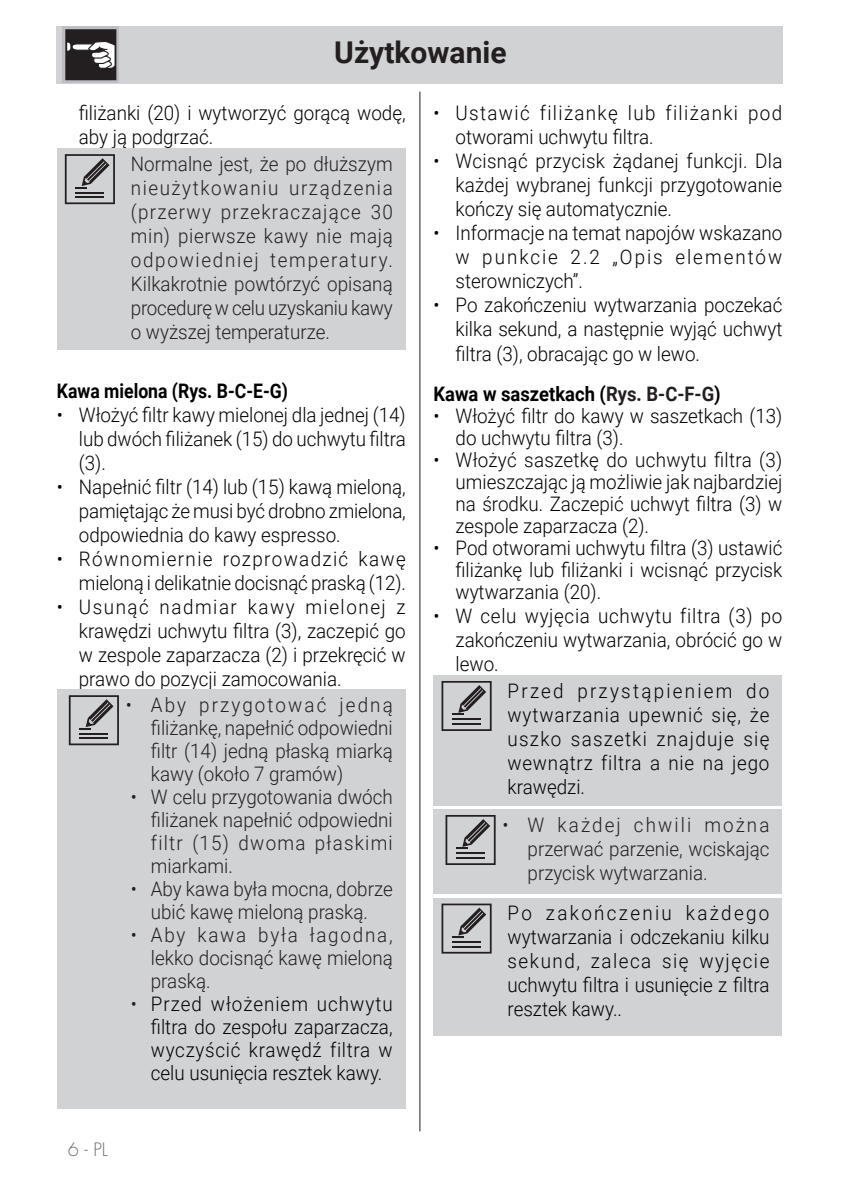
<style>
.page{position:relative;width:841px;height:1190px;background:#fff}
.page>*{position:absolute;margin:0;border:0;box-sizing:border-box;transform-origin:0 0}
.Testo{font:700 30px "Roboto";color:#231f20}
.testo_tab{font:300 20px/24px "Roboto";color:#000;text-align:justify;scale:.94 1}
.testo_tab-2{font:300 20px/24px "Roboto";color:#231f20;text-align:justify;scale:.94 1}
.testo_tab-3{font:300 20px/24px "Roboto";letter-spacing:.07em;color:#000;scale:.94 1}
.testo_tab-4{font:700 20px "Roboto";color:#000;scale:.92 1}
.testo_tab-5{font:700 20px "Roboto";color:#000;scale:.88 1}
.t1{font:300 18px "Futura Std";color:#6c6d70}
.s1{color:#231f20}
</style>
<div class="page">
<hr style="left:419px;top:92px;width:1px;height:1039px;background:#231f20">
<div style="left:57px;top:26px;width:725px;height:58px;background:#d1d2d4"></div>
<div style="left:57px;top:148px;width:348px;height:202px;background:#d1d2d4"></div>
<svg style="left:65px;top:154px;width:50px;height:50px"></svg>
<div style="left:57px;top:690px;width:348px;height:419px;background:#d1d2d4"></div>
<svg style="left:69px;top:695px;width:50px;height:50px"></svg>
<div style="left:433px;top:675px;width:349px;height:130px;background:#d1d2d4"></div>
<svg style="left:441px;top:681px;width:50px;height:50px"></svg>
<div style="left:433px;top:809px;width:349px;height:85px;background:#d1d2d4"></div>
<svg style="left:445px;top:815px;width:50px;height:50px"></svg>
<div style="left:433px;top:898px;width:349px;height:137px;background:#d1d2d4"></div>
<svg style="left:441px;top:904px;width:50px;height:50px"></svg>
<svg style="left:62px;top:26px;width:57px;height:57px"></svg>
<svg style="left:65px;top:29px;width:51px;height:51px;background:#4f4c4d"></svg>
<p class="Testo" style="left:334px;top:31px;width:174px">Użytkowanie</p>
<p class="testo_tab" style="left:79px;top:101px;width:349px">filiżanki (20) i wytworzyć gorącą wodę, aby ją podgrzać.</p>
<p class="testo_tab-2" style="left:131px;top:151px;width:280px">Normalne jest, że po dłuższym nieużytkowaniu urządzenia (przerwy przekraczające 30 min) pierwsze kawy nie mają odpowiedniej temperatury.<br>Kilkakrotnie powtórzyć opisaną procedurę w celu uzyskaniu kawy o wyższej temperaturze.</p>
<p class="testo_tab-5" style="left:57px;top:376px;width:264px">Kawa mielona (Rys. B-C-E-G)</p>
<p class="testo_tab" style="left:79px;top:402px;width:349px;text-indent:-22px">• Włożyć filtr kawy mielonej dla jednej (14) lub dwóch filiżanek (15) do uchwytu filtra (3).</p>
<p class="testo_tab" style="left:79px;top:474px;width:349px;text-indent:-22px">• Napełnić filtr (14) lub (15) kawą mieloną, pamiętając że musi być drobno zmielona, odpowiednia do kawy espresso.</p>
<p class="testo_tab" style="left:57px;top:546px;width:373px;text-align:right">• Równomiernie rozprowadzić kawę mieloną i delikatnie docisnąć praską (12).</p>
<p class="testo_tab" style="left:79px;top:594px;width:349px;text-indent:-22px">• Usunąć nadmiar kawy mielonej z krawędzi uchwytu filtra (3), zaczepić go w zespole zaparzacza (2) i przekręcić w prawo do pozycji zamocowania.</p>
<p class="testo_tab-2" style="left:151px;top:692px;width:259px;line-height:23px;text-indent:-25px">• Aby przygotować jedną filiżankę, napełnić odpowiedni filtr (14) jedną płaską miarką kawy (około 7 gramów)</p>
<p class="testo_tab-2" style="left:151px;top:784px;width:259px;line-height:23px;text-indent:-20px">• W celu przygotowania dwóch filiżanek napełnić odpowiedni filtr (15) dwoma płaskimi miarkami.</p>
<p class="testo_tab-2" style="left:131px;top:876px;width:280px;line-height:23px;text-align:center">• Aby kawa była mocna, dobrze ubić kawę mieloną praską.</p>
<p class="testo_tab-2" style="left:151px;top:922px;width:259px;line-height:23px;text-indent:-20px">• Aby kawa była łagodna, lekko docisnąć kawę mieloną praską.</p>
<p class="testo_tab" style="left:151px;top:991px;width:259px;line-height:23px;text-indent:-20px"><span class="s1">•</span> Przed włożeniem uchwytu filtra do zespołu zaparzacza, wyczyścić krawędź filtra w celu usunięcia resztek kawy.</p>
<p class="t1" style="left:68px;top:1138px;width:42px">6 - PL</p>
<p class="testo_tab-3" style="left:455px;top:101px;width:349px;text-indent:-22px">• Ustawić filiżankę lub filiżanki pod otworami uchwytu filtra.</p>
<p class="testo_tab" style="left:455px;top:149px;width:349px;text-indent:-22px">• Wcisnąć przycisk żądanej funkcji. Dla każdej wybranej funkcji przygotowanie kończy się automatycznie.</p>
<p class="testo_tab" style="left:455px;top:221px;width:349px;text-indent:-22px">• Informacje na temat napojów wskazano w punkcie 2.2 „Opis elementów sterowniczych”.</p>
<p class="testo_tab" style="left:455px;top:293px;width:349px;text-indent:-22px">• Po zakończeniu wytwarzania poczekać kilka sekund, a następnie wyjąć uchwyt filtra (3), obracając go w lewo.</p>
<p class="testo_tab-4" style="left:433px;top:380px;width:314px">Kawa w saszetkach (<span class="s1">Rys. B-C-F-G</span>)</p>
<p class="testo_tab" style="left:455px;top:404px;width:349px;line-height:22px;text-indent:-22px">• Włożyć filtr do kawy w saszetkach (13) do uchwytu filtra (3).</p>
<p class="testo_tab" style="left:455px;top:448px;width:349px;line-height:22px;text-indent:-22px">• Włożyć saszetkę do uchwytu filtra (3) umieszczając ją możliwie jak najbardziej na środku. Zaczepić uchwyt filtra (3) w zespole zaparzacza (2).</p>
<p class="testo_tab" style="left:455px;top:536px;width:349px;line-height:22px;text-indent:-22px">• Pod otworami uchwytu filtra (3) ustawić filiżankę lub filiżanki i wcisnąć przycisk wytwarzania (20).</p>
<p class="testo_tab" style="left:455px;top:603px;width:349px;text-indent:-22px">• W celu wyjęcia uchwytu filtra (3) po zakończeniu wytwarzania, obrócić go w lewo.</p>
<p class="testo_tab" style="left:507px;top:678px;width:280px">Przed przystąpieniem do wytwarzania upewnić się, że uszko saszetki znajduje się wewnątrz filtra a nie na jego krawędzi.</p>
<p class="testo_tab-2" style="left:527px;top:812px;width:259px;text-indent:-25px">• W każdej chwili można przerwać parzenie, wciskając przycisk wytwarzania.</p>
<p class="testo_tab" style="left:507px;top:900px;width:280px">Po zakończeniu każdego wytwarzania i odczekaniu kilku sekund, zaleca się wyjęcie uchwytu filtra i usunięcie z filtra resztek kawy..</p>
</div>
